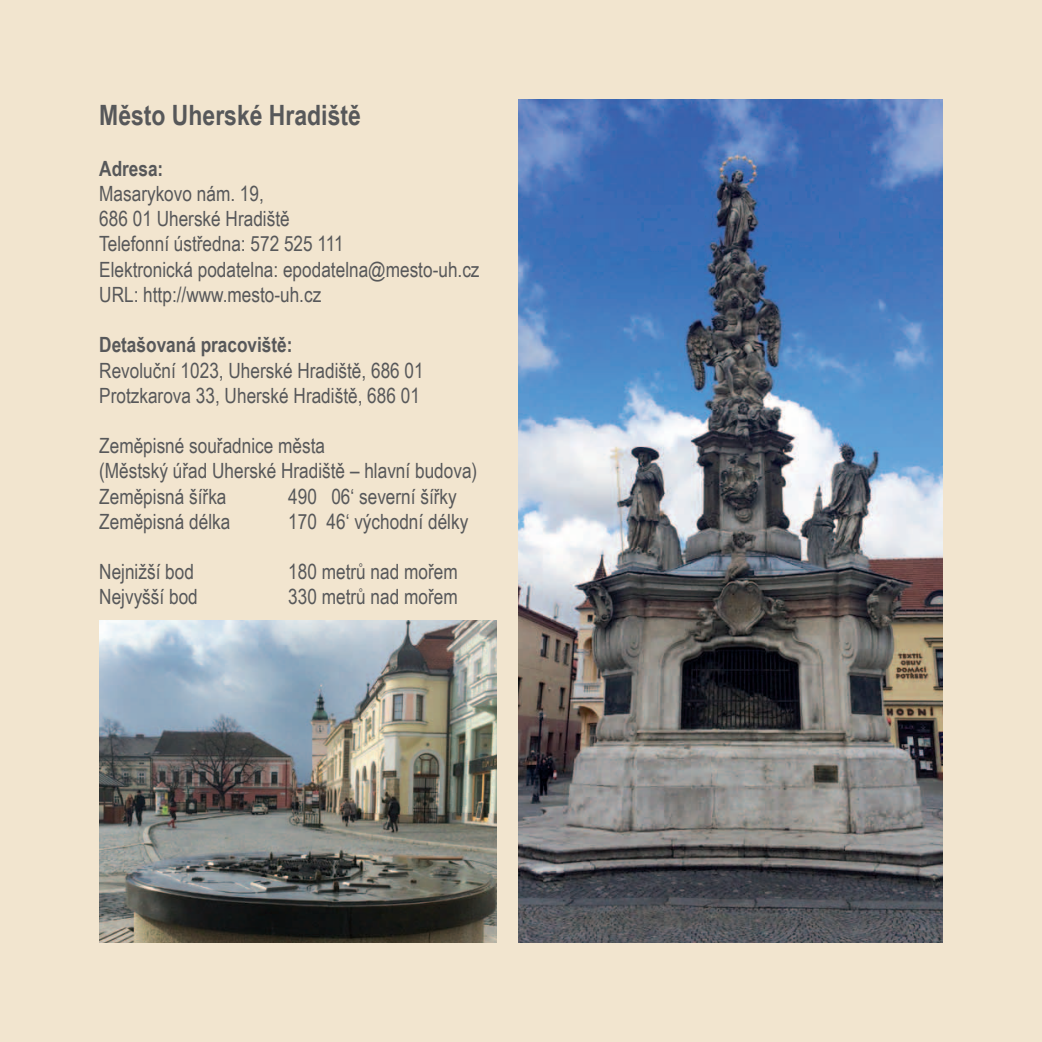
<style>
.page{position:relative;width:1042px;height:1042px;background:#f2e5cf}
.page>*{position:absolute;margin:0;border:0;box-sizing:border-box;transform-origin:0 0}
.t1{font:700 28px "Arial Narrow";color:#57585a}
.t2{font:21px/25.2px "Arial Narrow";color:#57585a}
.t3{font:700 21px "Arial Narrow";color:#57585a}
</style>
<div class="page">
<img style="left:518px;top:99px;width:425px;height:844px">
<img style="left:99px;top:620px;width:397px;height:323px">
<h1 class="t1" style="left:99px;top:94px;width:263px">Město Uherské Hradiště</h1>
<p class="t3" style="left:99px;top:153px;width:66px">Adresa:</p>
<p class="t2" style="left:99px;top:181px;width:382px">Masarykovo nám. 19,<br>686 01 Uherské Hradiště<br>Telefonní ústředna: 572 525 111<br>Elektronická podatelna: epodatelna@mesto-uh.cz<br>URL: http://www.mesto-uh.cz</p>
<p class="t3" style="left:99px;top:329px;width:195px">Detašovaná pracoviště:</p>
<p class="t2" style="left:99px;top:357px;width:326px">Revoluční 1023, Uherské Hradiště, 686 01<br>Protzkarova 33, Uherské Hradiště, 686 01</p>
<p class="t2" style="left:99px;top:433px;width:380px">Zeměpisné souřadnice města<br>(Městský úřad Uherské Hradiště – hlavní budova)<br>Zeměpisná šířka</p>
<p class="t2" style="left:288px;top:483px;width:170px">490 06‘ severní šířky</p>
<p class="t2" style="left:99px;top:509px;width:133px">Zeměpisná délka</p>
<p class="t2" style="left:288px;top:509px;width:181px">170 46‘ východní délky</p>
<p class="t2" style="left:99px;top:559px;width:96px">Nejnižší bod</p>
<p class="t2" style="left:288px;top:559px;width:171px">180 metrů nad mořem</p>
<p class="t2" style="left:99px;top:584px;width:100px">Nejvyšší bod</p>
<p class="t2" style="left:288px;top:584px;width:171px">330 metrů nad mořem</p>
</div>
